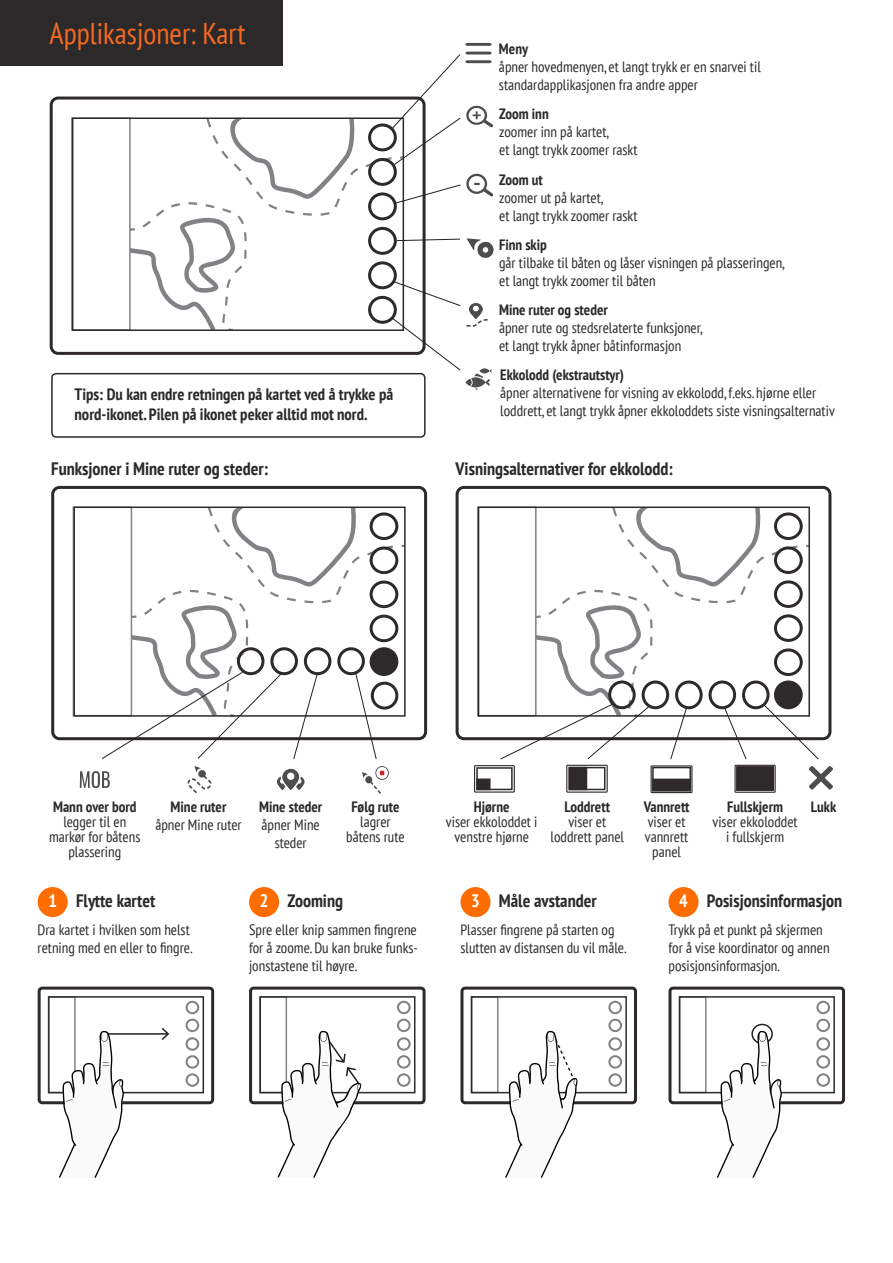
<style>
.page{position:relative;width:893px;height:1263px;background:#fff}
.page>*{position:absolute;margin:0;border:0;box-sizing:border-box;transform-origin:0 0}
.t1{font:condensed 30px "PT Sans";color:#f36a21}
.t2{font:700 condensed 18px "PT Sans";color:#2b292a}
.t3{font:700 condensed 18px "PT Sans";color:#fff}
.t4{font:700 condensed 16.5px/19.8px "PT Sans";color:#2b292a}
.t5{font:condensed 15px/18px "PT Sans";color:#2b292a}
.t6{font:700 condensed 15px "PT Sans";color:#2b292a}
.s1{color:#fff}
</style>
<div class="page">
<div style="left:651px;top:765px;width:41px;height:28px;border:1px solid #2e292b"></div>
<div style="left:652px;top:767px;width:39px;height:24px;border:2px solid #2e292b"></div>
<div style="left:652px;top:779px;width:39px;height:12px;background:#2e292b"></div>
<div style="left:0;top:0;width:282px;height:65px;background:#2b292a"></div>
<div style="left:48px;top:996px;width:28px;height:97px;background:#fff;border:2px solid #828282"></div>
<svg style="left:186px;top:1001px;width:13px;height:86px"></svg>
<div style="left:38px;top:986px;width:176px;height:118px;border:3px solid #2e292b;border-radius:3px"></div>
<div style="left:48px;top:996px;width:156px;height:97px;border:2px solid #2e292b"></div>
<div style="left:38px;top:887px;width:30px;height:30px;background:#ff6c00;border-radius:50%"></div>
<div style="left:259px;top:996px;width:28px;height:97px;background:#fff;border:2px solid #828282"></div>
<svg style="left:397px;top:1001px;width:14px;height:86px"></svg>
<div style="left:249px;top:986px;width:177px;height:118px;border:3px solid #2e292b;border-radius:3px"></div>
<div style="left:259px;top:996px;width:156px;height:97px;border:2px solid #2e292b"></div>
<div style="left:249px;top:887px;width:30px;height:30px;background:#ff6c00;border-radius:50%"></div>
<div style="left:471px;top:996px;width:27px;height:97px;background:#fff;border:2px solid #828282"></div>
<svg style="left:608px;top:1001px;width:14px;height:86px"></svg>
<div style="left:460px;top:986px;width:177px;height:118px;border:3px solid #2e292b;border-radius:3px"></div>
<div style="left:471px;top:996px;width:156px;height:97px;border:2px solid #2e292b"></div>
<div style="left:460px;top:887px;width:30px;height:30px;background:#ff6c00;border-radius:50%"></div>
<div style="left:679px;top:996px;width:27px;height:97px;background:#fff;border:2px solid #828282"></div>
<svg style="left:816px;top:1001px;width:14px;height:86px"></svg>
<div style="left:668px;top:986px;width:177px;height:118px;border:3px solid #2e292b;border-radius:3px"></div>
<div style="left:679px;top:996px;width:156px;height:97px;border:2px solid #2e292b"></div>
<div style="left:668px;top:887px;width:30px;height:30px;background:#ff6c00;border-radius:50%"></div>
<svg style="left:465px;top:43px;width:27px;height:3px"></svg>
<svg style="left:72px;top:52px;width:422px;height:338px"></svg>
<div style="left:51px;top:486px;width:376px;height:254px;border:3px solid #2e292b;border-radius:7px"></div>
<div style="left:456px;top:486px;width:375px;height:254px;border:3px solid #2e292b;border-radius:7px"></div>
<div style="left:51px;top:373px;width:375px;height:65px;border:2px solid #2b2b2b;border-radius:4px"></div>
<svg style="left:80px;top:771px;width:30px;height:17px"></svg>
<svg style="left:187px;top:766px;width:25px;height:27px"></svg>
<svg style="left:277px;top:769px;width:28px;height:21px"></svg>
<svg style="left:362px;top:766px;width:27px;height:28px"></svg>
<svg style="left:74px;top:507px;width:331px;height:252px"></svg>
<svg style="left:809px;top:766px;width:24px;height:23px"></svg>
<div style="left:734px;top:765px;width:42px;height:28px;border:1px solid #2e292b"></div>
<div style="left:736px;top:766px;width:38px;height:25px;background:#2e292b;border:2px solid #2e292b"></div>
<div style="left:566px;top:765px;width:42px;height:28px;border:1px solid #2e292b"></div>
<div style="left:569px;top:767px;width:36px;height:23px;border:2px solid #2e292b"></div>
<div style="left:569px;top:767px;width:18px;height:23px;background:#2e292b"></div>
<div style="left:474px;top:765px;width:41px;height:28px;border:1px solid #2e292b"></div>
<div style="left:476px;top:767px;width:37px;height:23px;border:2px solid #2e292b"></div>
<div style="left:476px;top:778px;width:15px;height:12px;background:#2e292b;border:2px solid #2e292b"></div>
<svg style="left:478px;top:507px;width:341px;height:253px"></svg>
<hr style="left:101px;top:1033px;width:67px;height:2px;background:#231f20">
<svg style="left:160px;top:1027px;width:10px;height:13px"></svg>
<svg style="left:59px;top:1031px;width:65px;height:146px"></svg>
<svg style="left:505px;top:1031px;width:73px;height:146px"></svg>
<div style="left:751px;top:1024px;width:22px;height:20px;border:2px solid #231f20;border-radius:50%"></div>
<svg style="left:717px;top:1031px;width:65px;height:146px"></svg>
<svg style="left:277px;top:1030px;width:85px;height:147px"></svg>
<h1 class="t1" style="left:50px;top:14px;width:198px">Applikasjoner: Kart</h1>
<p class="t4" style="left:75px;top:384px;width:320px">Tips: Du kan endre retningen på kartet ved å trykke på nord-ikonet. Pilen på ikonet peker alltid mot nord.</p>
<p class="t6" style="left:499px;top:39px;width:31px">Meny</p>
<p class="t5" style="left:499px;top:58px;width:263px">åpner hovedmenyen, et langt trykk er en snarvei til standardapplikasjonen fra andre apper</p>
<p class="t6" style="left:499px;top:104px;width:51px">Zoom inn</p>
<p class="t5" style="left:499px;top:123px;width:140px">zoomer inn på kartet,<br>et langt trykk zoomer raskt</p>
<p class="t6" style="left:499px;top:169px;width:45px">Zoom ut</p>
<p class="t5" style="left:499px;top:188px;width:140px">zoomer ut på kartet,<br>et langt trykk zoomer raskt</p>
<p class="t6" style="left:499px;top:234px;width:49px">Finn skip</p>
<p class="t5" style="left:499px;top:253px;width:287px">går tilbake til båten og låser visningen på plasseringen, et langt trykk zoomer til båten</p>
<p class="t6" style="left:499px;top:299px;width:110px">Mine ruter og steder</p>
<p class="t5" style="left:499px;top:318px;width:205px">åpner rute og stedsrelaterte funksjoner, et langt trykk åpner båtinformasjon</p>
<p class="t6" style="left:500px;top:365px;width:125px">Ekkolodd (ekstrautstyr)</p>
<p class="t5" style="left:500px;top:383px;width:336px">åpner alternativene for visning av ekkolodd, f.eks. hjørne eller loddrett, et langt trykk åpner ekkoloddets siste visningsalternativ</p>
<p class="t2" style="left:51px;top:457px;width:219px">Funksjoner i Mine ruter og steder:</p>
<p class="t2" style="left:456px;top:457px;width:219px">Visningsalternativer for ekkolodd:</p>
<p class="t6" style="left:53px;top:797px;width:85px">Mann over bord</p>
<p class="t5" style="left:49px;top:814px;width:93px;line-height:15px;text-align:center">legger til en markør for båtens plassering</p>
<p class="t6" style="left:171px;top:797px;width:57px">Mine ruter</p>
<p class="t5" style="left:155px;top:815px;width:88px">åpner Mine ruter</p>
<p class="t6" style="left:259px;top:797px;width:65px">Mine steder</p>
<p class="t5" style="left:262px;top:815px;width:60px;text-align:center">åpner Mine steder</p>
<p class="t6" style="left:351px;top:797px;width:50px">Følg rute</p>
<p class="t5" style="left:346px;top:814px;width:60px;line-height:15px;text-align:center">lagrer båtens rute</p>
<p class="t6" style="left:474px;top:797px;width:37px">Hjørne</p>
<p class="t5" style="left:446px;top:814px;width:93px;line-height:15px;text-align:center">viser ekkoloddet i venstre hjørne</p>
<p class="t6" style="left:565px;top:796px;width:47px">Loddrett</p>
<p class="t5" style="left:551px;top:814px;width:75px;line-height:15px;text-align:center">viser et loddrett panel</p>
<p class="t6" style="left:644px;top:797px;width:47px">Vannrett</p>
<p class="t6" style="left:811px;top:797px;width:27px">Lukk</p>
<p class="t5" style="left:645px;top:814px;width:45px;line-height:15px;text-align:center">viser et vannrett panel</p>
<p class="t6" style="left:727px;top:797px;width:57px">Fullskjerm</p>
<p class="t5" style="left:713px;top:814px;width:87px;line-height:15px;text-align:center">viser ekkoloddet i fullskjerm</p>
<p class="t3" style="left:48px;top:889px;width:10px">1</p>
<p class="t2" style="left:76px;top:889px;width:81px">Flytte kartet</p>
<p class="t2" style="left:287px;top:889px;width:57px">Zooming</p>
<p class="t2" style="left:499px;top:889px;width:99px">Måle avstander</p>
<p class="t2" style="left:679px;top:889px;width:164px"><span class="s1">4</span> Posisjonsinformasjon</p>
<p class="t3" style="left:260px;top:889px;width:10px">2</p>
<p class="t3" style="left:471px;top:889px;width:10px">3</p>
<p class="t5" style="left:38px;top:921px;width:156px">Dra kartet i hvilken som helst retning med en eller to fingre.</p>
<p class="t5" style="left:249px;top:921px;width:170px;text-align:justify">Spre eller knip sammen fingrene for å zoome. Du kan bruke funks&shy;jonstastene til høyre.</p>
<p class="t5" style="left:460px;top:921px;width:167px">Plasser fingrene på starten og slutten av distansen du vil måle.</p>
<p class="t5" style="left:668px;top:921px;width:163px">Trykk på et punkt på skjermen for å vise koordinator og annen posisjonsinformasjon.</p>
</div>
